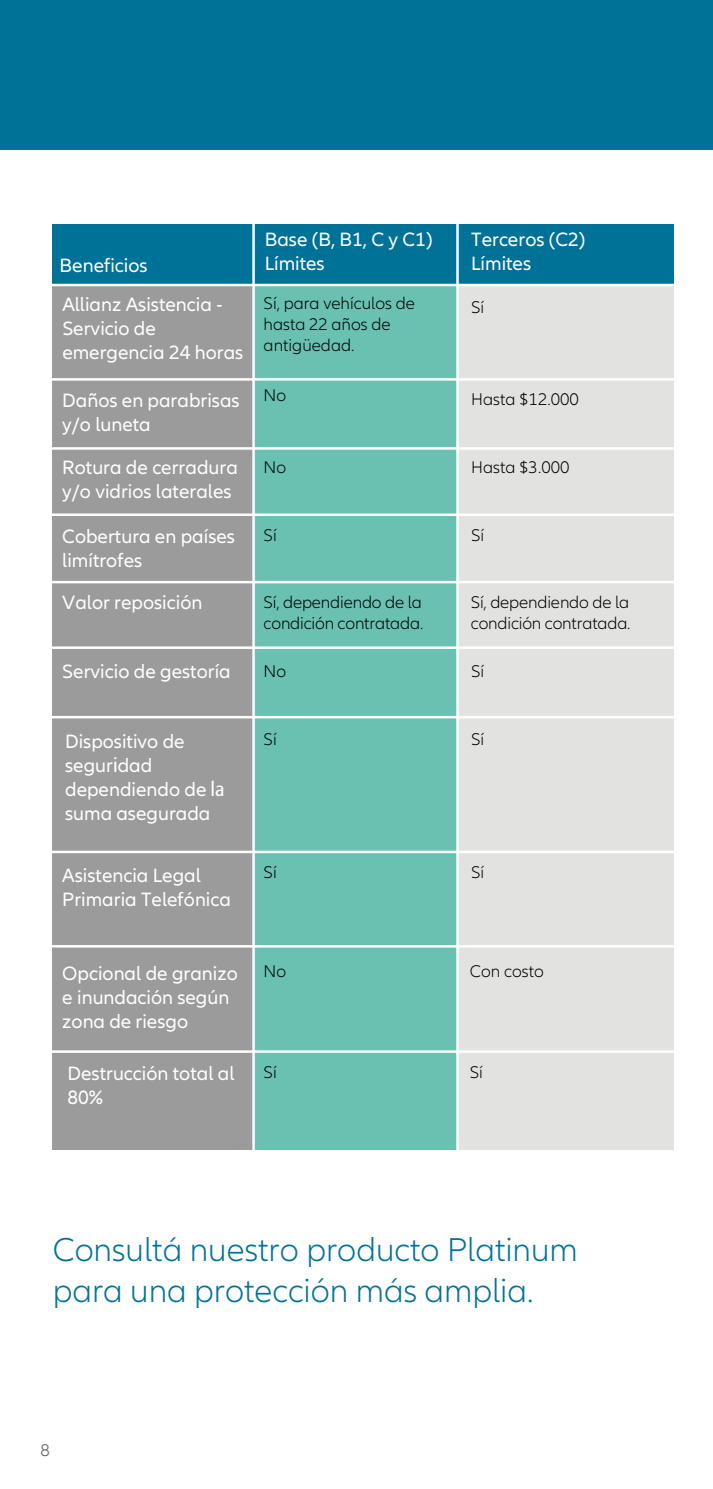
<style>
.page{position:relative;width:713px;height:1489px;background:#fff}
.page>*{position:absolute;margin:0;border:0;box-sizing:border-box;transform-origin:0 0}
.t1{font:300 34.25px/41px "Allianz Neo";color:#007297}
.t2{font:20px/24px "Allianz Neo";color:#fff}
.t3{font:300 17.5px/21px "Allianz Neo";color:#000}
.t4{font:300 17.5px "Allianz Neo";color:#575656}
.s1{font-family:"Allianz Sans"}
</style>
<div class="page">
<div style="left:52px;top:225px;width:622px;height:924px;background:#e2e2e1"></div>
<div style="left:52px;top:227px;width:213px;height:922px;background:#9c9b9b"></div>
<div style="left:253px;top:238px;width:203px;height:911px;background:#6ac1b2"></div>
<hr style="left:24px;top:378px;width:659px;height:2px;background:#fff">
<hr style="left:24px;top:447px;width:659px;height:2px;background:#fff">
<hr style="left:24px;top:513px;width:659px;height:3px;background:#fff">
<hr style="left:24px;top:581px;width:659px;height:2px;background:#fff">
<hr style="left:24px;top:646px;width:659px;height:3px;background:#fff">
<hr style="left:24px;top:850px;width:659px;height:3px;background:#fff">
<hr style="left:24px;top:716px;width:659px;height:2px;background:#fff">
<hr style="left:24px;top:1050px;width:659px;height:2px;background:#fff">
<hr style="left:45px;top:945px;width:635px;height:2px;background:#fff">
<div style="left:52px;top:225px;width:622px;height:60px;background:#007297"></div>
<hr style="left:252px;top:193px;width:3px;height:1000px;background:#fff">
<hr style="left:456px;top:172px;width:3px;height:1018px;background:#fff">
<hr style="left:24px;top:284px;width:659px;height:2px;background:#fff">
<div style="left:0;top:0;width:713px;height:150px;background:#007297"></div>
<p class="t2" style="left:60px;top:246px;width:164px;line-height:38.5px">Beneficios<br>Allianz Asistencia -</p>
<p class="t2" style="left:62px;top:316px;width:183px">Servicio de emergencia 24 horas</p>
<p class="t2" style="left:62px;top:389px;width:179px">Daños en parabrisas y/o luneta</p>
<p class="t2" style="left:62px;top:455px;width:177px">Rotura de cerradura y/o vidrios laterales</p>
<p class="t2" style="left:62px;top:524px;width:174px">Cobertura en países limítrofes</p>
<p class="t2" style="left:62px;top:590px;width:142px">Valor reposición</p>
<p class="t2" style="left:62px;top:659px;width:170px">Servicio de gestoría</p>
<p class="t2" style="left:65px;top:730px;width:161px">Dispositivo de segur<span class="s1">i</span>dad dependiendo de <span class="s1">la </span>suma asegurada</p>
<p class="t2" style="left:62px;top:863px;width:170px">Asistencia Legal<br>Primaria Telefónica</p>
<p class="t2" style="left:265px;top:228px;width:169px">Base (B, B1, C y C1)<br>Límites</p>
<p class="t2" style="left:471px;top:228px;width:116px">Terceros (C2)<br>Límites</p>
<p class="t3" style="left:264px;top:293px;width:153px">Sí, para vehículos de hasta 22 años de antigüedad.</p>
<p class="t3" style="left:264px;top:385px;width:24px">No</p>
<p class="t3" style="left:471px;top:297px;width:15px">Sí</p>
<p class="t3" style="left:471px;top:389px;width:109px">Hasta $12.000</p>
<p class="t3" style="left:264px;top:457px;width:24px">No</p>
<p class="t3" style="left:471px;top:457px;width:100px">Hasta $3.000</p>
<p class="t3" style="left:264px;top:525px;width:15px">Sí</p>
<p class="t3" style="left:471px;top:525px;width:15px">Sí</p>
<p class="t3" style="left:264px;top:592px;width:161px">Sí, dependiendo de la condición contratada.</p>
<p class="t3" style="left:471px;top:592px;width:161px">Sí, dependiendo de la condición contratada.</p>
<p class="t3" style="left:264px;top:660px;width:24px">No</p>
<p class="t3" style="left:471px;top:660px;width:15px">Sí</p>
<p class="t3" style="left:264px;top:729px;width:15px">Sí</p>
<p class="t3" style="left:471px;top:729px;width:15px">Sí</p>
<p class="t3" style="left:264px;top:862px;width:15px">Sí</p>
<p class="t3" style="left:471px;top:862px;width:15px">Sí</p>
<p class="t2" style="left:62px;top:961px;width:177px">Opcional de granizo e inundación según zona de riesgo</p>
<p class="t2" style="left:68px;top:1062px;width:168px">Destrucción total al<br>80%</p>
<p class="t3" style="left:264px;top:961px;width:24px">No</p>
<p class="t3" style="left:470px;top:961px;width:75px">Con costo</p>
<p class="t3" style="left:264px;top:1062px;width:15px">Sí</p>
<p class="t3" style="left:470px;top:1062px;width:15px">Sí</p>
<h1 class="t1" style="left:53px;top:1230px;width:527px">Consultá nuestro producto Platinum para una protección más amplia.</h1>
<p class="t4" style="left:40px;top:1439px;width:11px">8</p>
</div>
